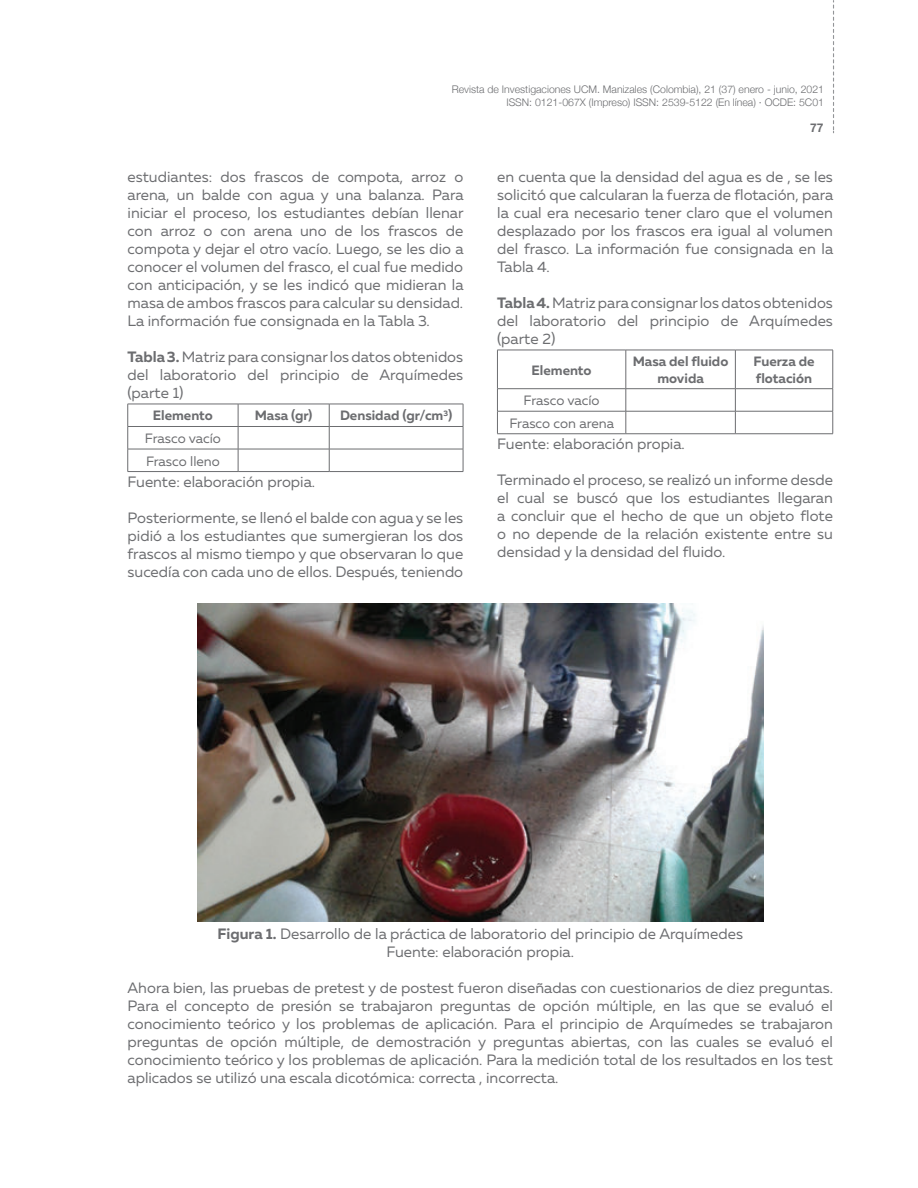
<style>
.page{position:relative;width:918px;height:1188px;background:#fff}
.page>*{position:absolute;margin:0;border:0;box-sizing:border-box;transform-origin:0 0}
.t1{font:15px/18px "Muller";color:#6c6d70;text-align:justify}
.t2{font:700 13.5px/16.2px "Muller";color:#6c6d70;text-align:center}
.t3{font:13.5px/22.5px "Muller";color:#6c6d70}
.t4{font:700 12px "Helvetica Neue";color:#6c6d70}
.t5{font:300 10.5px/12.6px "Helvetica Neue";color:#6c6d70;text-align:right}
.s1{font-weight:700}
</style>
<div class="page">
<hr style="left:128px;top:404px;width:110px;height:1px;background:#6c6d70">
<hr style="left:238px;top:404px;width:91px;height:1px;background:#6c6d70">
<hr style="left:329px;top:404px;width:134px;height:1px;background:#6c6d70">
<hr style="left:128px;top:426px;width:110px;height:1px;background:#6c6d70">
<hr style="left:238px;top:426px;width:91px;height:1px;background:#6c6d70">
<hr style="left:329px;top:426px;width:134px;height:1px;background:#6c6d70">
<hr style="left:128px;top:449px;width:110px;height:1px;background:#6c6d70">
<svg style="left:127px;top:404px;width:1px;height:67px"></svg>
<hr style="left:238px;top:449px;width:91px;height:1px;background:#6c6d70">
<svg style="left:238px;top:404px;width:1px;height:67px"></svg>
<hr style="left:329px;top:449px;width:134px;height:1px;background:#6c6d70">
<svg style="left:329px;top:404px;width:1px;height:67px"></svg>
<svg style="left:463px;top:404px;width:1px;height:67px"></svg>
<hr style="left:128px;top:471px;width:110px;height:1px;background:#6c6d70">
<hr style="left:238px;top:471px;width:91px;height:1px;background:#6c6d70">
<hr style="left:329px;top:471px;width:134px;height:1px;background:#6c6d70">
<hr style="left:497px;top:350px;width:129px;height:1px;background:#6c6d70">
<hr style="left:497px;top:350px;width:1px;height:39px;background:#6c6d70">
<hr style="left:626px;top:350px;width:109px;height:1px;background:#6c6d70">
<hr style="left:626px;top:350px;width:1px;height:39px;background:#6c6d70">
<hr style="left:735px;top:350px;width:98px;height:1px;background:#6c6d70">
<hr style="left:735px;top:350px;width:1px;height:39px;background:#6c6d70">
<hr style="left:833px;top:350px;width:1px;height:39px;background:#6c6d70">
<hr style="left:497px;top:388px;width:129px;height:1px;background:#6c6d70">
<hr style="left:626px;top:388px;width:109px;height:1px;background:#6c6d70">
<hr style="left:735px;top:388px;width:98px;height:1px;background:#6c6d70">
<hr style="left:497px;top:411px;width:129px;height:1px;background:#6c6d70">
<svg style="left:497px;top:389px;width:1px;height:45px"></svg>
<hr style="left:626px;top:411px;width:109px;height:1px;background:#6c6d70">
<svg style="left:626px;top:389px;width:1px;height:45px"></svg>
<hr style="left:735px;top:411px;width:98px;height:1px;background:#6c6d70">
<svg style="left:735px;top:389px;width:1px;height:45px"></svg>
<svg style="left:833px;top:389px;width:1px;height:45px"></svg>
<hr style="left:497px;top:434px;width:129px;height:1px;background:#6c6d70">
<hr style="left:626px;top:434px;width:109px;height:1px;background:#6c6d70">
<hr style="left:735px;top:434px;width:98px;height:1px;background:#6c6d70">
<img style="left:198px;top:603px;width:565px;height:318px">
<svg style="left:833px;top:1px;width:1px;height:132px"></svg>
<p class="t5" style="left:452px;top:82px;width:374px">Revista de Investigaciones UCM. Manizales (Colombia), 21 (37) enero - junio, 2021<br>ISSN: 0121-067X (Impreso) ISSN: 2539-5122 (En línea) · OCDE: 5C01</p>
<p class="t4" style="left:810px;top:118px;width:15px">77</p>
<p class="t1" style="left:128px;top:167px;width:338px">estudiantes: dos frascos de compota, arroz o arena, un balde con agua y una balanza. Para iniciar el proceso, los estudiantes debían llenar con arroz o con arena uno de los frascos de compota y dejar el otro vacío. Luego, se les dio a conocer el volumen del frasco, el cual fue medido con anticipación, y se les indicó que midieran la masa de ambos frascos para calcular su densidad.<br>La información fue consignada en la Tabla 3.</p>
<p class="t1" style="left:128px;top:347px;width:337px"><span class="s1">Tabla 3.</span> Matriz para consignar los datos obtenidos del laboratorio del principio de Arquímedes (parte 1)</p>
<p class="t2" style="left:153px;top:408px;width:62px">Elemento</p>
<p class="t2" style="left:255px;top:408px;width:59px">Masa (gr)</p>
<p class="t2" style="left:340px;top:408px;width:114px">Densidad (gr/cm<sup>3</sup>)</p>
<p class="t3" style="left:145px;top:427px;width:78px">Frasco vacío<br>Frasco lleno</p>
<p class="t1" style="left:128px;top:472px;width:189px">Fuente: elaboración propia.</p>
<p class="t1" style="left:128px;top:508px;width:337px">Posteriormente, se llenó el balde con agua y se les pidió a los estudiantes que sumergieran los dos frascos al mismo tiempo y que observaran lo que sucedía con cada uno de ellos. Después, teniendo</p>
<p class="t1" style="left:497px;top:167px;width:338px">en cuenta que la densidad del agua es de , se les solicitó que calcularan la fuerza de flotación, para la cual era necesario tener claro que el volumen desplazado por los frascos era igual al volumen del frasco. La información fue consignada en la Tabla 4.</p>
<p class="t1" style="left:497px;top:293px;width:337px"><span class="s1">Tabla 4.</span> Matriz para consignar los datos obtenidos del laboratorio del principio de Arquímedes (parte 2)</p>
<p class="t2" style="left:532px;top:362px;width:62px">Elemento</p>
<p class="t2" style="left:633px;top:354px;width:97px">Masa del fluido movida</p>
<p class="t2" style="left:754px;top:354px;width:63px;text-align:left">Fuerza de flotación</p>
<p class="t3" style="left:509px;top:389px;width:106px;text-align:center">Frasco vacío<br>Frasco con arena</p>
<p class="t1" style="left:497px;top:435px;width:189px">Fuente: elaboración propia.</p>
<p class="t1" style="left:497px;top:471px;width:337px">Terminado el proceso, se realizó un informe desde el cual se buscó que los estudiantes llegaran a concluir que el hecho de que un objeto flote o no depende de la relación existente entre su densidad y la densidad del fluido.</p>
<p class="t1" style="left:218px;top:925px;width:527px;text-align:center"><span class="s1">Figura 1.</span> Desarrollo de la práctica de laboratorio del principio de Arquímedes<br>Fuente: elaboración propia.</p>
<p class="t1" style="left:128px;top:979px;width:707px">Ahora bien, las pruebas de pretest y de postest fueron diseñadas con cuestionarios de diez preguntas.<br>Para el concepto de presión se trabajaron preguntas de opción múltiple, en las que se evaluó el conocimiento teórico y los problemas de aplicación. Para el principio de Arquímedes se trabajaron preguntas de opción múltiple, de demostración y preguntas abiertas, con las cuales se evaluó el conocimiento teórico y los problemas de aplicación. Para la medición total de los resultados en los test aplicados se utilizó una escala dicotómica: correcta , incorrecta.</p>
</div>
